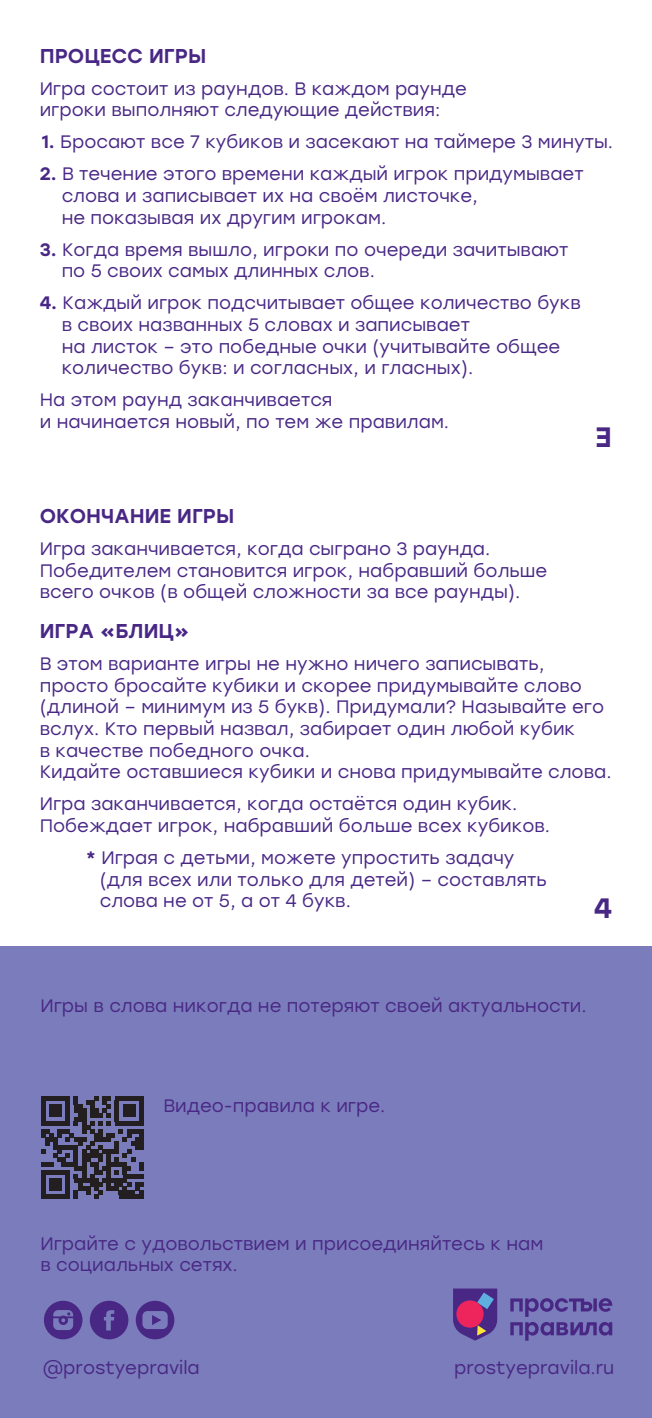
<style>
.page{position:relative;width:652px;height:1418px;background:#fff}
.page>*{position:absolute;margin:0;border:0;box-sizing:border-box;transform-origin:0 0}
.t1{font:500 28px "Stolzl Display";color:#492885}
.t2{font:500 20px "Stolzl";color:#492885}
.t3{font:18px/21.6px "Stolzl";color:#492885}
.s1{font-weight:500}
</style>
<div class="page">
<div style="left:0;top:946px;width:652px;height:471px;background:#7b7cbb"></div>
<svg style="left:453px;top:1288px;width:160px;height:52px"></svg>
<div style="left:456px;top:1300px;width:28px;height:27px;background:#ee255c;border-radius:50%"></div>
<svg style="left:90px;top:1300px;width:38px;height:39px"></svg>
<svg style="left:44px;top:1300px;width:38px;height:39px"></svg>
<svg style="left:136px;top:1300px;width:38px;height:39px"></svg>
<svg style="left:41px;top:1096px;width:102px;height:102px"></svg>
<hr style="left:41px;top:1194px;width:29px;height:4px;background:#231f20">
<div style="left:49px;top:1178px;width:13px;height:12px;background:#231f20"></div>
<p class="t2" style="left:40px;top:41px;width:168px">ПРОЦЕСС ИГРЫ</p>
<p class="t3" style="left:40px;top:77px;width:429px">Игра состоит из раундов. В каждом раунде игроки выполняют следующие действия:</p>
<p class="t3" style="left:42px;top:130px;width:573px"><span class="s1">1.</span> Бросают все 7 кубиков и засекают на таймере 3 минуты.</p>
<p class="t3" style="left:62px;top:163px;width:523px;text-indent:-22px"><span class="s1">2.</span> В течение этого времени каждый игрок придумывает слова и записывает их на своём листочке,<br>не показывая их другим игрокам.</p>
<p class="t3" style="left:62px;top:238px;width:508px;text-indent:-22px"><span class="s1">3.</span> Когда время вышло, игроки по очереди зачитывают по 5 своих самых длинных слов.</p>
<p class="t3" style="left:62px;top:291px;width:521px;text-indent:-22px"><span class="s1">4.</span> Каждый игрок подсчитывает общее количество букв в своих названных 5 словах и записывает<br>на листок – это победные очки (учитывайте общее количество букв: и согласных, и гласных).</p>
<p class="t3" style="left:40px;top:388px;width:411px">На этом раунд заканчивается<br>и начинается новый, по тем же правилам.</p>
<h1 class="t1" style="left:596px;top:412px;width:18px">3</h1>
<p class="t2" style="left:40px;top:501px;width:196px">ОКОНЧАНИЕ ИГРЫ</p>
<p class="t3" style="left:40px;top:537px;width:509px">Игра заканчивается, когда сыграно 3 раунда.<br>Победителем становится игрок, набравший больше всего очков (в общей сложности за все раунды).</p>
<p class="t2" style="left:40px;top:617px;width:151px">ИГРА «БЛИЦ»</p>
<p class="t3" style="left:40px;top:652px;width:573px">В этом варианте игры не нужно ничего записывать, просто бросайте кубики и скорее придумывайте слово (длиной – минимум из 5 букв). Придумали? Называйте его вслух. Кто первый назвал, забирает один любой кубик<br>в качестве победного очка.<br>Кидайте оставшиеся кубики и снова придумывайте слова.</p>
<p class="t3" style="left:40px;top:792px;width:512px">Игра заканчивается, когда остаётся один кубик.<br>Побеждает игрок, набравший больше всех кубиков.</p>
<p class="t3" style="left:100px;top:846px;width:449px;text-indent:-14px"><span class="s1">*</span> Играя с детьми, можете упростить задачу (для всех или только для детей) – составлять слова не от 5, а от 4 букв.</p>
<h1 class="t1" style="left:594px;top:883px;width:20px">4</h1>
<p class="t3" style="left:40px;top:994px;width:548px">Игры в слова никогда не потеряют своей актуальности.</p>
<p class="t3" style="left:163px;top:1094px;width:224px">Видео-правила к игре.</p>
<p class="t3" style="left:40px;top:1231px;width:504px">Играйте с удовольствием и присоединяйтесь к нам в социальных сетях.</p>
<p class="t3" style="left:43px;top:1355px;width:159px">@prostyepravila</p>
<p class="t3" style="left:454px;top:1355px;width:162px">prostyepravila.ru</p>
</div>
